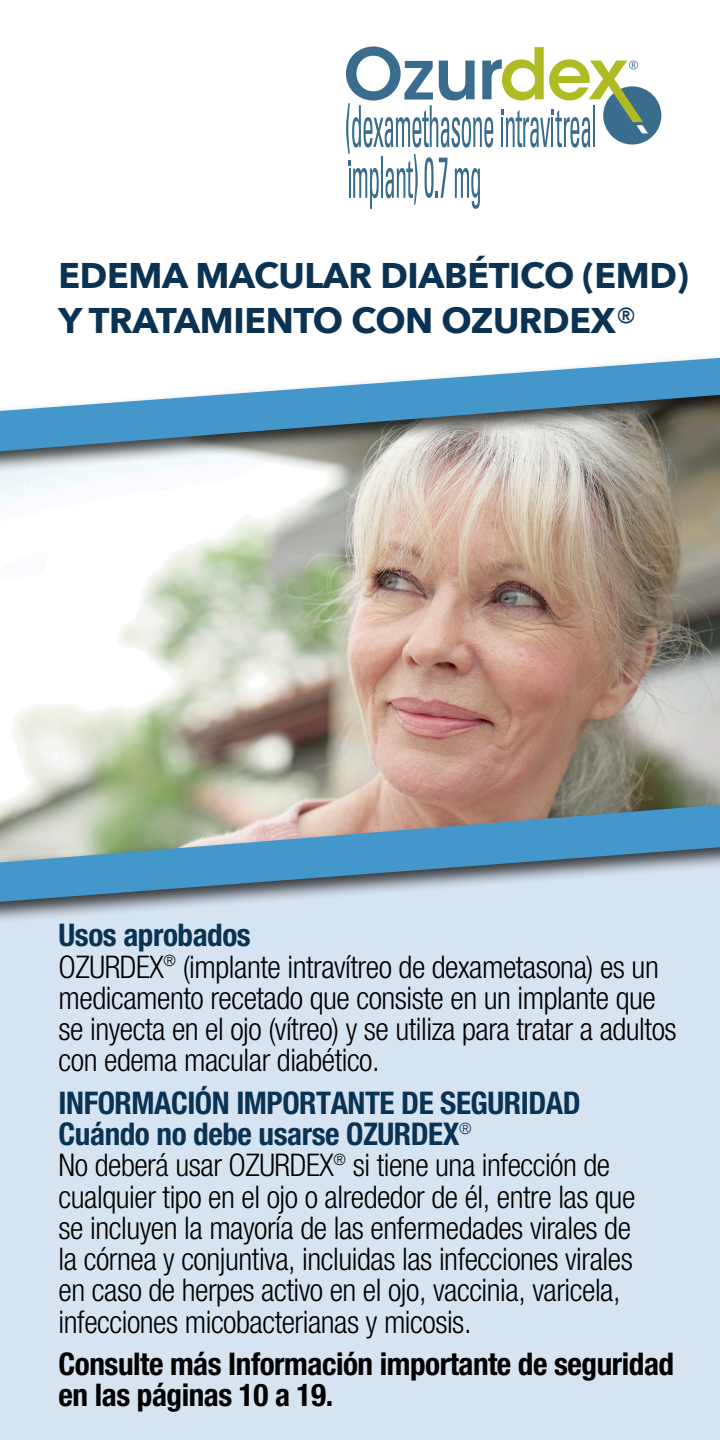
<style>
.page{position:relative;width:720px;height:1440px;background:#fff}
.page>*{position:absolute;margin:0;border:0;box-sizing:border-box;transform-origin:0 0}
.t1{font:700 35.5px "Avenir Next";letter-spacing:-.01em;color:#0a3253}
.ISI_Body_Copy{font:300 condensed 31.25px/31.2px "Helvetica Neue LT Std";letter-spacing:-.015em;color:#000}
.ISI_Body_Copy-2{font:700 condensed 31.25px/31.2px "Helvetica Neue LT Std";letter-spacing:-.015em;color:#000}
.s1{font-weight:400}
.s2{font-weight:700;color:#0a3253}
</style>
<div class="page">
<img style="left:13px;top:527px;width:707px;height:254px">
<div style="left:0;top:350px;width:720px;height:177px;background:#000;opacity:.75"></div>
<svg style="left:0;top:358px;width:720px;height:93px"></svg>
<div style="left:0;top:973px;width:720px;height:467px;background:#d6e3f1"></div>
<div style="left:0;top:781px;width:720px;height:192px;background:#000;opacity:.75"></div>
<svg style="left:0;top:805px;width:720px;height:97px;background:#82a5b8"></svg>
<div style="left:603px;top:86px;width:58px;height:59px;background:#3a6d8d;border-radius:50%"></div>
<svg style="left:346px;top:47px;width:302px;height:162px"></svg>
<p class="t1" style="left:59px;top:244px;width:632px">EDEMA MACULAR DIABÉTICO (EMD)</p>
<p class="t1" style="left:59px;top:289px;width:580px">Y TRATAMIENTO CON OZURDEX<span class="s1">®</span></p>
<p class="ISI_Body_Copy" style="left:59px;top:919px;width:620px"><span class="s2">Usos aprobados<br></span>OZURDEX<sup>®</sup> (implante intravítreo de dexametasona) es un medicamento recetado que consiste en un implante que se inyecta en el ojo (vítreo) y se utiliza para tratar a adultos con edema macular diabético.</p>
<p class="ISI_Body_Copy" style="left:59px;top:1087px;width:578px"><span class="s2">INFORMACIÓN IMPORTANTE DE SEGURIDAD Cuándo no debe usarse OZURDEX</span><sup>®<br></sup>No deberá usar OZURDEX<sup>®</sup> si tiene una infección de cualquier tipo en el ojo o alrededor de él, entre las que se incluyen la mayoría de las enfermedades virales de la córnea y conjuntiva, incluidas las infecciones virales en caso de herpes activo en el ojo, vaccinia, varicela, infecciones micobacterianas y micosis.</p>
<p class="ISI_Body_Copy-2" style="left:59px;top:1348px;width:617px">Consulte más Información importante de seguridad en las páginas 10 a 19.</p>
</div>
